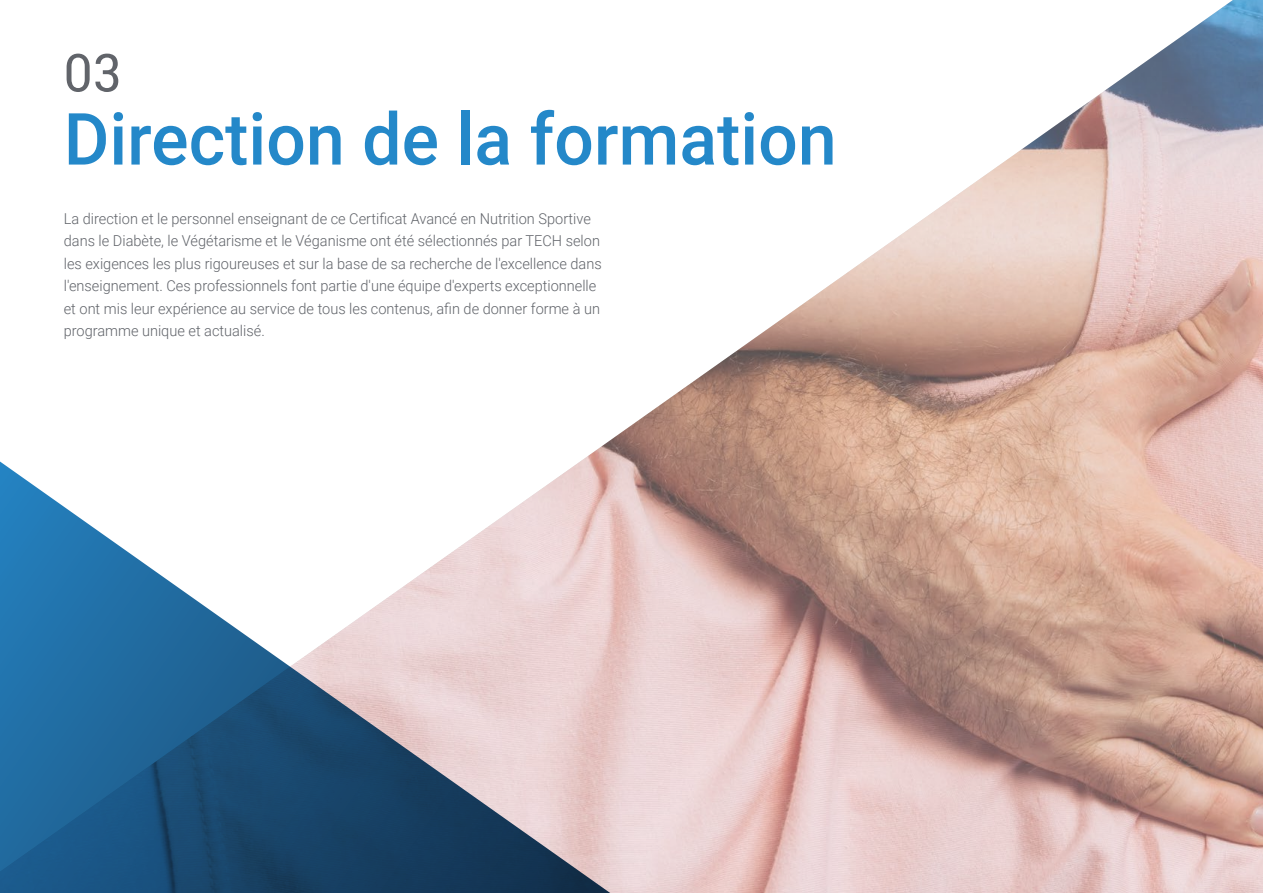
<style>
.page{position:relative;width:1263px;height:893px;background:#fff}
.page>*{position:absolute;margin:0;border:0;box-sizing:border-box;transform-origin:0 0}
.t1{font:500 72px "Roboto";color:#2488c9}
.t2{font:52.5px "Roboto";color:#61646a}
.t3{font:300 15px/22.5px "Roboto";color:#61646a}
</style>
<div class="page">
<img style="left:602px;top:0;width:661px;height:893px">
<svg style="left:0;top:446px;width:640px;height:447px"></svg>
<h2 class="t2" style="left:64px;top:36px;width:59px">03</h2>
<h1 class="t1" style="left:64px;top:89px;width:774px">Direction de la formation</h1>
<p class="t3" style="left:64px;top:207px;width:539px">La direction et le personnel enseignant de ce Certificat Avancé en Nutrition Sportive dans le Diabète, le Végétarisme et le Véganisme ont été sélectionnés par TECH selon les exigences les plus rigoureuses et sur la base de sa recherche de l'excellence dans l'enseignement. Ces professionnels font partie d'une équipe d'experts exceptionnelle et ont mis leur expérience au service de tous les contenus, afin de donner forme à un programme unique et actualisé.</p>
</div>
